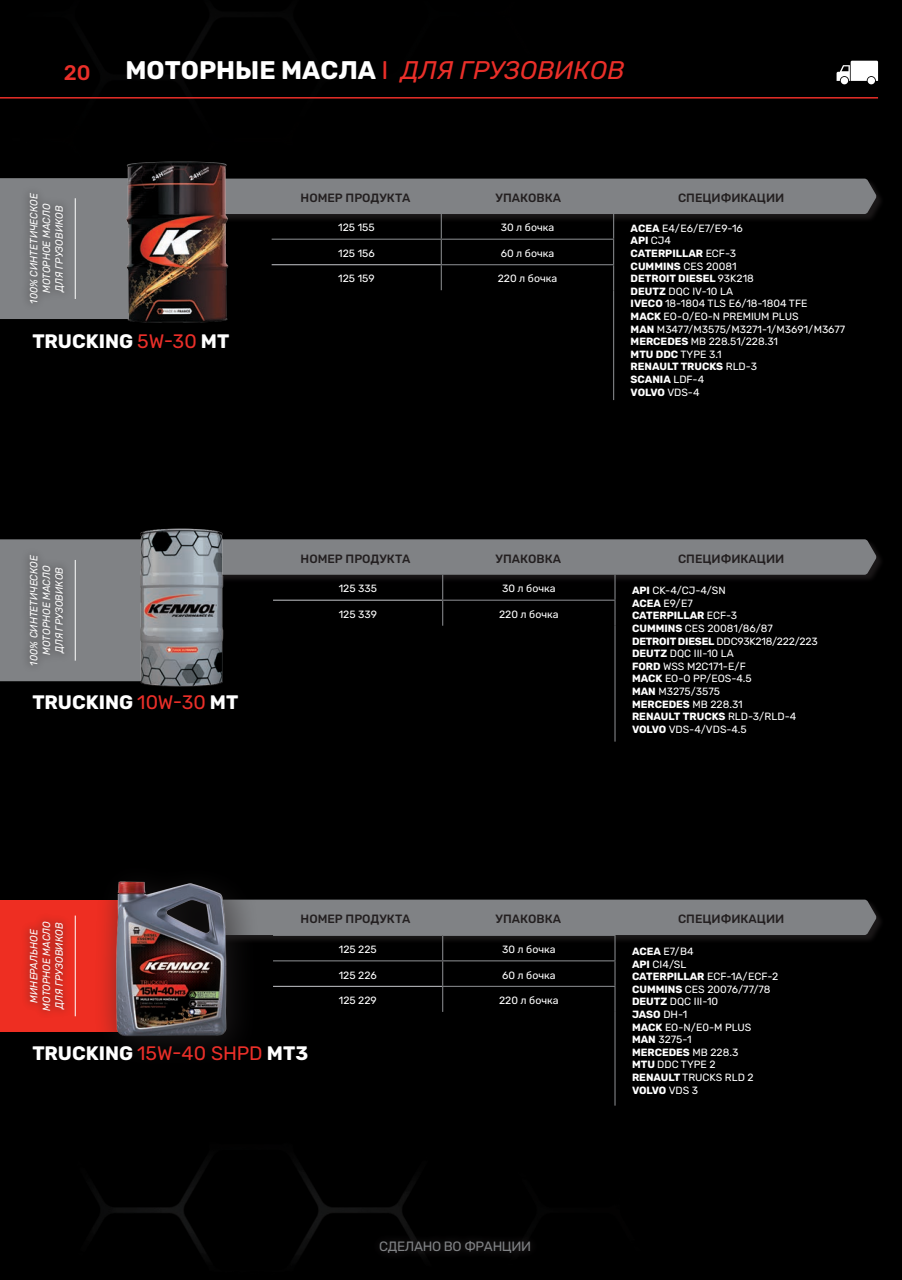
<style>
.page{position:relative;width:902px;height:1280px;background:#fff}
.page>*{position:absolute;margin:0;border:0;box-sizing:border-box;transform-origin:0 0}
.t1{font:700 25.5px "Rubik";color:#fff}
.t2{font:500 21px "Rubik";color:#ea2f29}
.t3{font:700 19.5px "Rubik";color:#fff}
.t4{font:13.5px "Rubik";letter-spacing:-.025em;color:#808285}
.t5{font:500 12px "Rubik";color:#231f20}
.t6{font:10.5px/12.6px "Rubik";color:#fff}
.t7{font:italic 10.5px/12.6px "Rubik";letter-spacing:.01em;color:#fff;text-align:center;scale:.93 1}
.s1{font-weight:400;color:#ea2f29}
.s2{font-weight:400;font-style:italic;color:#ea2f29}
.s3{font-weight:700}
</style>
<div class="page">
<div style="left:0;top:0;width:901px;height:1280px;background:#000"></div>
<div style="left:371px;top:1232px;width:168px;height:30px;background:#050505"></div>
<div style="left:214px;top:178px;width:670px;height:45px;background:#231f20;opacity:.75"></div>
<div style="left:214px;top:899px;width:670px;height:45px;background:#231f20;opacity:.75"></div>
<div style="left:0;top:900px;width:128px;height:131px;background:#ee2e22"></div>
<div style="left:0;top:178px;width:124px;height:141px;background:#808285"></div>
<div style="left:0;top:539px;width:126px;height:142px;background:#808285"></div>
<img style="left:124px;top:159px;width:105px;height:166px">
<img style="left:126px;top:498px;width:117px;height:189px">
<div style="left:94px;top:860px;width:166px;height:210px;background:#010001"></div>
<img style="left:95px;top:853px;width:148px;height:191px">
<svg style="left:215px;top:179px;width:661px;height:111px"></svg>
<hr style="left:613px;top:290px;width:1px;height:110px;background:#808285">
<hr style="left:271px;top:264px;width:169px;height:1px;background:#b0b1b5">
<svg style="left:215px;top:539px;width:661px;height:87px"></svg>
<hr style="left:614px;top:626px;width:1px;height:116px;background:#808285">
<hr style="left:273px;top:600px;width:169px;height:1px;background:#b0b1b5">
<svg style="left:215px;top:900px;width:661px;height:112px"></svg>
<hr style="left:614px;top:1012px;width:1px;height:94px;background:#808285">
<hr style="left:273px;top:986px;width:169px;height:1px;background:#b0b1b5">
<div style="left:21px;top:185px;width:51px;height:126px;background:#231f20;opacity:.75"></div>
<hr style="left:75px;top:198px;width:1px;height:101px;background:#fff">
<div style="left:21px;top:547px;width:51px;height:126px;background:#231f20;opacity:.75"></div>
<hr style="left:75px;top:560px;width:1px;height:101px;background:#fff">
<div style="left:21px;top:913px;width:51px;height:106px;background:#231f20;opacity:.75"></div>
<hr style="left:75px;top:915px;width:1px;height:101px;background:#fff">
<hr style="left:0;top:97px;width:878px;height:2px;background:#ea2f29">
<div style="left:867px;top:77px;width:7px;height:7px;background:#fff;border-radius:50%"></div>
<div style="left:840px;top:77px;width:8px;height:7px;background:#fff;border-radius:50%"></div>
<svg style="left:836px;top:61px;width:42px;height:20px"></svg>
<h2 class="t2" style="left:64px;top:57px;width:28px">20</h2>
<h1 class="t1" style="left:125px;top:55px;width:500px">МОТОРНЫЕ МАСЛА <span class="s1">I</span> <span class="s2">ДЛЯ ГРУЗОВИКОВ</span></h1>
<p class="t7" style="left:28px;top:304px;width:120px;rotate:-90deg">100% СИНТЕТИЧЕСКОЕ<br>МОТОРНОЕ МАСЛО<br>ДЛЯ ГРУЗОВИКОВ</p>
<h3 class="t3" style="left:32px;top:329px;width:198px">TRUCKING <span class="s1">5W-30</span> MT</h3>
<p class="t7" style="left:28px;top:665px;width:120px;rotate:-90deg">100% СИНТЕТИЧЕСКОЕ<br>МОТОРНОЕ МАСЛО<br>ДЛЯ ГРУЗОВИКОВ</p>
<h3 class="t3" style="left:32px;top:691px;width:207px">TRUCKING <span class="s1">10W-30</span> MT</h3>
<p class="t5" style="left:300px;top:189px;width:111px">НОМЕР ПРОДУКТА</p>
<p class="t5" style="left:495px;top:189px;width:67px">УПАКОВКА</p>
<p class="t5" style="left:678px;top:189px;width:108px">СПЕЦИФИКАЦИИ</p>
<p class="t6" style="left:338px;top:222px;width:38px">125 155</p>
<p class="t6" style="left:500px;top:222px;width:55px">30 л бочка</p>
<p class="t6" style="left:630px;top:222px;width:216px"><span class="s3">ACEA</span> E4/E6/E7/E9-16<br><span class="s3">API</span> CJ4<br><span class="s3">CATERPILLAR</span> ECF-3<br><span class="s3">CUMMINS</span> CES 20081<br><span class="s3">DETROIT DIESEL</span> 93K218<br><span class="s3">DEUTZ</span> DQC IV-10 LA<br><span class="s3">IVECO</span> 18-1804 TLS E6/18-1804 TFE<br><span class="s3">MACK</span> EO-O/EO-N PREMIUM PLUS<br><span class="s3">MAN</span> M3477/M3575/M3271-1/M3691/M3677<br><span class="s3">MERCEDES</span> MB 228.51/228.31<br><span class="s3">MTU DDC</span> TYPE 3.1<br><span class="s3">RENAULT TRUCKS</span> RLD-3<br><span class="s3">SCANIA</span> LDF-4<br><span class="s3">VOLVO</span> VDS-4</p>
<p class="t6" style="left:338px;top:247px;width:38px">125 156</p>
<p class="t6" style="left:500px;top:247px;width:55px">60 л бочка</p>
<p class="t6" style="left:338px;top:273px;width:38px">125 159</p>
<p class="t6" style="left:497px;top:273px;width:61px">220 л бочка</p>
<p class="t5" style="left:300px;top:549px;width:111px">НОМЕР ПРОДУКТА</p>
<p class="t5" style="left:495px;top:549px;width:67px">УПАКОВКА</p>
<p class="t5" style="left:678px;top:549px;width:108px">СПЕЦИФИКАЦИИ</p>
<p class="t6" style="left:338px;top:583px;width:40px">125 335</p>
<p class="t6" style="left:502px;top:583px;width:55px">30 л бочка</p>
<p class="t6" style="left:632px;top:585px;width:187px"><span class="s3">API</span> CK-4/CJ-4/SN<br><span class="s3">ACEA</span> E9/E7<br><span class="s3">CATERPILLAR</span> ECF-3<br><span class="s3">CUMMINS</span> CES 20081/86/87<br><span class="s3">DETROIT DIESEL</span> DDC93K218/222/223<br><span class="s3">DEUTZ</span> DQC III-10 LA<br><span class="s3">FORD</span> WSS M2C171-E/F<br><span class="s3">MACK</span> EO-O PP/EOS-4.5<br><span class="s3">MAN</span> M3275/3575<br><span class="s3">MERCEDES</span> MB 228.31<br><span class="s3">RENAULT TRUCKS</span> RLD-3/RLD-4<br><span class="s3">VOLVO</span> VDS-4/VDS-4.5</p>
<p class="t6" style="left:338px;top:608px;width:40px">125 339</p>
<p class="t6" style="left:499px;top:608px;width:61px">220 л бочка</p>
<p class="t5" style="left:300px;top:910px;width:111px">НОМЕР ПРОДУКТА</p>
<p class="t5" style="left:495px;top:910px;width:67px">УПАКОВКА</p>
<p class="t5" style="left:678px;top:910px;width:108px">СПЕЦИФИКАЦИИ</p>
<p class="t7" style="left:28px;top:1011px;width:98px;rotate:-90deg">МИНЕРАЛЬНОЕ<br>МОТОРНОЕ МАСЛО<br>ДЛЯ ГРУЗОВИКОВ</p>
<p class="t6" style="left:339px;top:943px;width:40px">125 225</p>
<p class="t6" style="left:502px;top:943px;width:55px">30 л бочка</p>
<p class="t6" style="left:632px;top:945px;width:148px"><span class="s3">ACEA</span> E7/B4<br><span class="s3">API</span> CI4/SL<br><span class="s3">CATERPILLAR</span> ECF-1A/ECF-2<br><span class="s3">CUMMINS</span> CES 20076/77/78<br><span class="s3">DEUTZ</span> DQC III-10<br><span class="s3">JASO</span> DH-1<br><span class="s3">MACK</span> EO-N/E0-M PLUS<br><span class="s3">MAN</span> 3275-1<br><span class="s3">MERCEDES</span> MB 228.3<br><span class="s3">MTU</span> DDC TYPE 2<br><span class="s3">RENAULT</span> TRUCKS RLD 2<br><span class="s3">VOLVO</span> VDS 3</p>
<p class="t6" style="left:339px;top:969px;width:40px">125 226</p>
<p class="t6" style="left:502px;top:969px;width:55px">60 л бочка</p>
<p class="t6" style="left:339px;top:994px;width:40px">125 229</p>
<p class="t6" style="left:499px;top:994px;width:61px">220 л бочка</p>
<h3 class="t3" style="left:32px;top:1042px;width:277px">TRUCKING <span class="s1">15W-40 SHPD</span> MT3</h3>
<p class="t4" style="left:379px;top:1237px;width:153px">СДЕЛАНО ВО ФРАНЦИИ</p>
</div>
